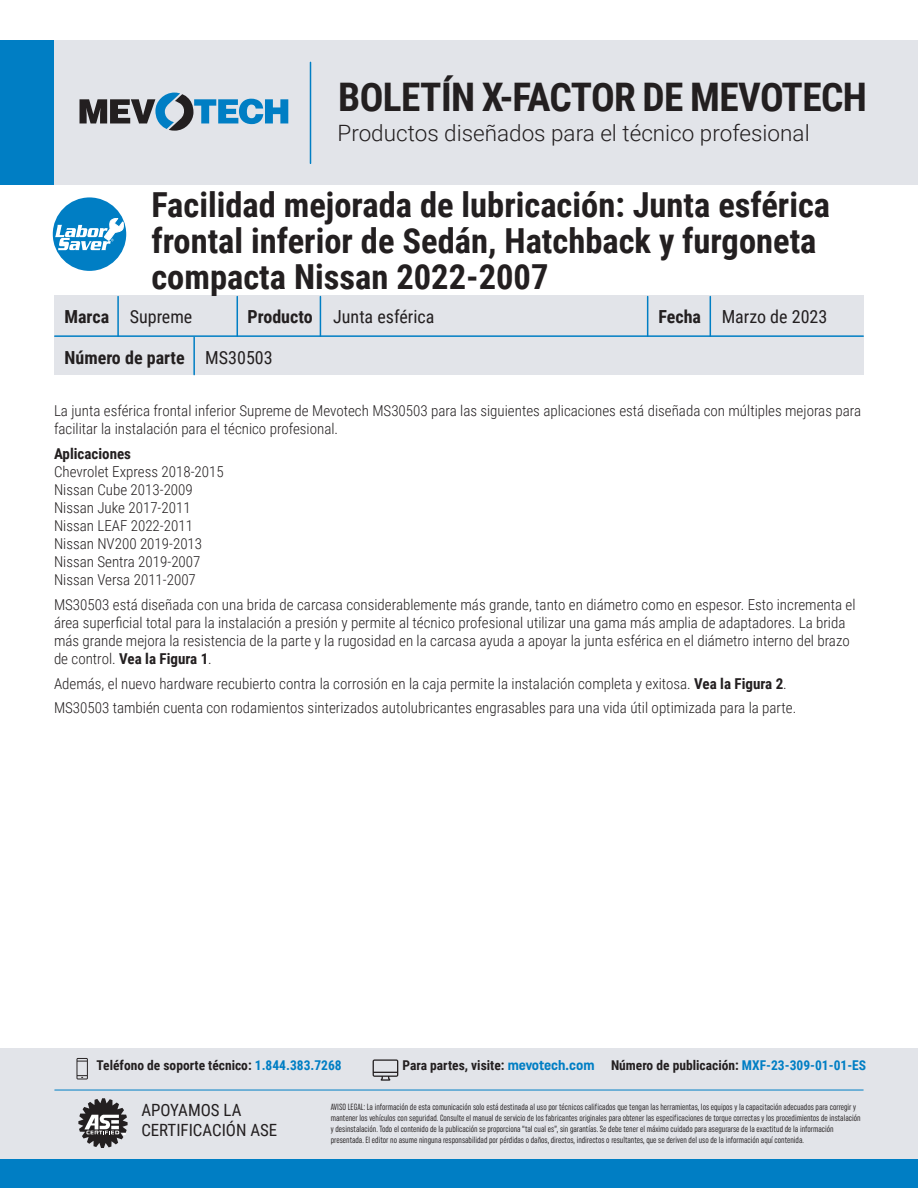
<style>
.page{position:relative;width:918px;height:1188px;background:#fff}
.page>*{position:absolute;margin:0;border:0;box-sizing:border-box;transform-origin:0 0}
.t1{font:700 39.3px "Roboto Condensed";letter-spacing:-.015em;color:#231f20}
.t2{font:700 34.5px/36px "Roboto Condensed";color:#231f20}
.t3{font:300 22.5px "Roboto";color:#231f20}
.t4{font:18px "Roboto Condensed";color:#231f20}
.t5{font:700 18px "Roboto Condensed";color:#231f20}
.t6{font:16.8px/20.2px "Roboto Condensed";color:#231f20}
.Basic_Body{font:300 15px/18px "Roboto Condensed";color:#231f20}
.Basic_Body-2{font:700 15px "Roboto Condensed";color:#231f20}
.t7{font:700 13.5px "Roboto Condensed";color:#231f20}
.t8{font:extra-condensed 9px/10.8px "Uniform";color:#231f20}
.s1{font-weight:700}
.s2{font-weight:400}
.s3{color:#007ec4}
.s4{font-family:"Uniform Condensed";font-size:14.25px;color:#007ec4}
</style>
<div class="page">
<div style="left:54px;top:296px;width:810px;height:79px;background:#e2e4e9"></div>
<hr style="left:237px;top:297px;width:1px;height:39px;background:#007ec4">
<hr style="left:647px;top:297px;width:1px;height:39px;background:#007ec4">
<hr style="left:320px;top:297px;width:1px;height:39px;background:#007ec4">
<hr style="left:710px;top:297px;width:1px;height:39px;background:#007ec4">
<hr style="left:117px;top:297px;width:2px;height:39px;background:#007ec4">
<hr style="left:55px;top:335px;width:808px;height:2px;background:#007ec4">
<hr style="left:193px;top:337px;width:2px;height:38px;background:#007ec4">
<div style="left:44px;top:40px;width:874px;height:145px;background:#e2e4e9"></div>
<div style="left:0;top:40px;width:54px;height:145px;background:#007ec4"></div>
<hr style="left:310px;top:62px;width:1px;height:101px;background:#007ec4">
<svg style="left:80px;top:93px;width:208px;height:38px"></svg>
<div style="left:53px;top:197px;width:73px;height:74px;background:#007ec4;border-radius:50%"></div>
<svg style="left:55px;top:218px;width:70px;height:32px"></svg>
<div style="left:0;top:1049px;width:918px;height:139px;background:#e2e4e9"></div>
<div style="left:0;top:1160px;width:918px;height:28px;background:#007ec4"></div>
<svg style="left:78px;top:1098px;width:50px;height:50px"></svg>
<svg style="left:76px;top:1058px;width:12px;height:21px"></svg>
<svg style="left:373px;top:1059px;width:25px;height:22px"></svg>
<hr style="left:55px;top:1090px;width:808px;height:1px;background:#007ec4">
<p class="t1" style="left:338px;top:70px;width:530px">BOLETÍN X-FACTOR DE MEVOTECH</p>
<p class="t3" style="left:338px;top:117px;width:474px">Productos diseñados para el técnico profesional</p>
<p class="t2" style="left:151px;top:186px;width:680px">Facilidad mejorada de lubricación: Junta esférica frontal inferior de Sedán, Hatchback y furgoneta compacta Nissan 2022-2007</p>
<p class="t4" style="left:64px;top:304px;width:129px"><span class="s1">Marca</span> Supreme</p>
<p class="t4" style="left:248px;top:304px;width:188px"><span class="s1">Producto</span> Junta esférica</p>
<p class="t4" style="left:658px;top:304px;width:170px"><span class="s1">Fecha</span> Marzo de 2023</p>
<p class="t5" style="left:64px;top:345px;width:210px">Número de parte <span class="s2">MS30503</span></p>
<p class="Basic_Body" style="left:54px;top:401px;width:809px">La junta esférica frontal inferior Supreme de Mevotech MS30503 para las siguientes aplicaciones está diseñada con múltiples mejoras para facilitar la instalación para el técnico profesional.</p>
<p class="Basic_Body-2" style="left:54px;top:443px;width:79px">Aplicaciones</p>
<p class="Basic_Body" style="left:54px;top:462px;width:171px">Chevrolet Express 2018-2015<br>Nissan Cube 2013-2009<br>Nissan Juke 2017-2011<br>Nissan LEAF 2022-2011<br>Nissan NV200 2019-2013<br>Nissan Sentra 2019-2007<br>Nissan Versa 2011-2007</p>
<p class="Basic_Body" style="left:54px;top:595px;width:803px">MS30503 está diseñada con una brida de carcasa considerablemente más grande, tanto en diámetro como en espesor. Esto incrementa el área superficial total para la instalación a presión y permite al técnico profesional utilizar una gama más amplia de adaptadores. La brida más grande mejora la resistencia de la parte y la rugosidad en la carcasa ayuda a apoyar la junta esférica en el diámetro interno del brazo de control. <span class="s1">Vea la Figura 1</span>.</p>
<p class="Basic_Body" style="left:54px;top:674px;width:734px">Además, el nuevo hardware recubierto contra la corrosión en la caja permite la instalación completa y exitosa. <span class="s1">Vea la Figura 2</span>.</p>
<p class="Basic_Body" style="left:54px;top:698px;width:744px">MS30503 también cuenta con rodamientos sinterizados autolubricantes engrasables para una vida útil optimizada para la parte.</p>
<p class="t7" style="left:97px;top:1055px;width:247px">Teléfono de soporte técnico: <span class="s3">1.844.383.7268</span></p>
<p class="t7" style="left:403px;top:1055px;width:465px">Para partes, visite: <span class="s4">mevotech.com</span> Número de publicación: <span class="s3">MXF-23-309-01-01-ES</span></p>
<p class="t6" style="left:141px;top:1099px;width:137px">APOYAMOS LA<br>CERTIFICACIÓN ASE</p>
<p class="t8" style="left:331px;top:1102px;width:531px">AVISO LEGAL: La información de esta comunicación solo está destinada al uso por técnicos calificados que tengan las herramientas, los equipos y la capacitación adecuados para corregir y mantener los vehículos con seguridad. Consulte el manual de servicio de los fabricantes originales para obtener las especificaciones de torque correctas y los procedimientos de instalación y desinstalación. Todo el contenido de la publicación se proporciona “tal cual es”, sin garantías. Se debe tener el máximo cuidado para asegurarse de la exactitud de la información presentada. El editor no asume ninguna responsabilidad por pérdidas o daños, directos, indirectos o resultantes, que se deriven del uso de la información aquí contenida.</p>
</div>
